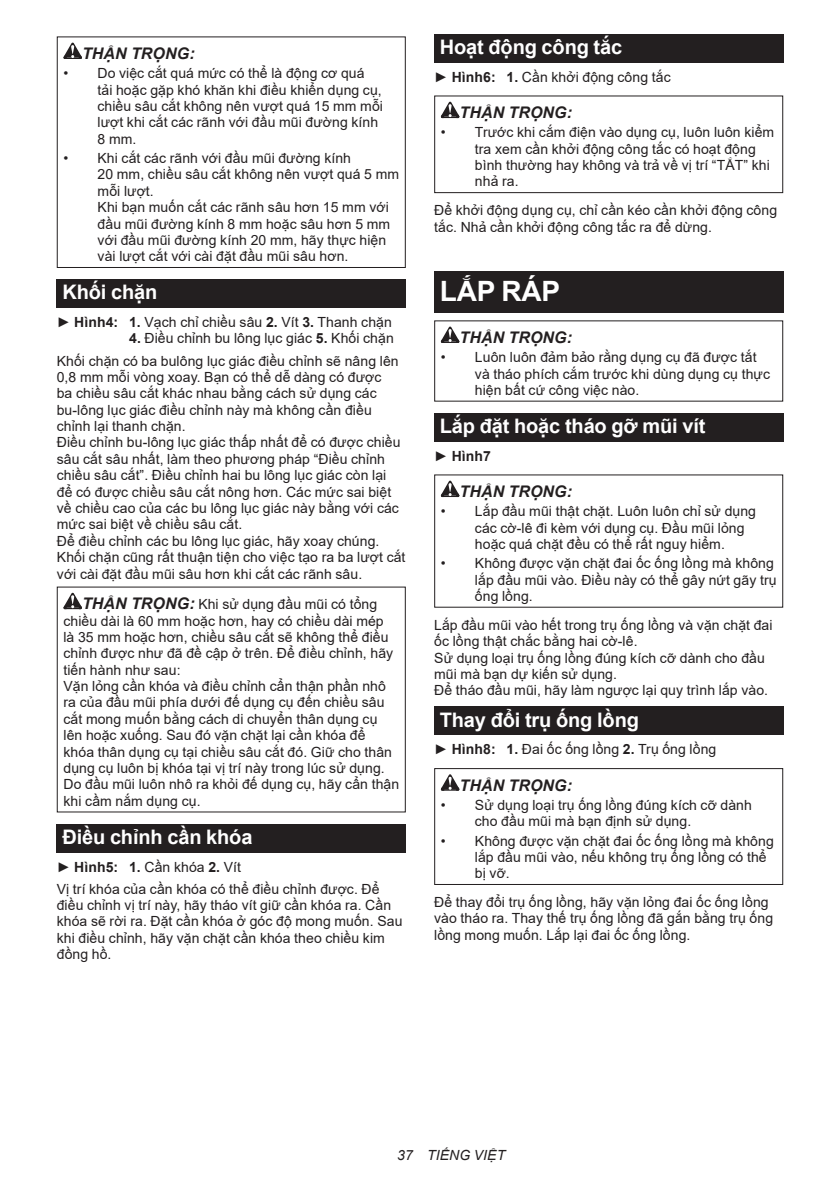
<style>
.page{position:relative;width:840px;height:1191px;background:#fff}
.page>*{position:absolute;margin:0;border:0;box-sizing:border-box;transform-origin:0 0}
.t1{font:700 28px "Arial";letter-spacing:-.01em;color:#fff}
.t2{font:700 20px "Arial";letter-spacing:-.01em;color:#fff}
.t3{font:italic 700 16px "Arial";letter-spacing:.005em;color:#231f20}
.t4{font:14px/16.4px "Arial";letter-spacing:.005em;color:#231f20}
.t5{font:italic 14px "Arial";letter-spacing:.005em;color:#231f20}
.t6{font:700 14px "Arial";letter-spacing:.005em;color:#231f20}
.s1{font-weight:700}
.s2{font-weight:700;font-style:italic;font-size:16px}
.s3{font-weight:400}
</style>
<div class="page">
<svg style="left:63px;top:43px;width:19px;height:16px"></svg>
<div style="left:57px;top:36px;width:348px;height:232px;border:1px solid #231f20"></div>
<div style="left:57px;top:279px;width:348px;height:29px;background:#231f20"></div>
<svg style="left:63px;top:593px;width:19px;height:16px"></svg>
<div style="left:57px;top:824px;width:348px;height:28px;background:#231f20"></div>
<div style="left:434px;top:34px;width:348px;height:29px;background:#231f20"></div>
<svg style="left:440px;top:102px;width:19px;height:16px"></svg>
<div style="left:434px;top:95px;width:348px;height:98px;border:1px solid #231f20"></div>
<div style="left:434px;top:271px;width:348px;height:41px;background:#231f20"></div>
<svg style="left:440px;top:326px;width:19px;height:17px"></svg>
<div style="left:434px;top:413px;width:348px;height:28px;background:#231f20"></div>
<svg style="left:440px;top:480px;width:19px;height:17px"></svg>
<div style="left:434px;top:706px;width:348px;height:29px;background:#231f20"></div>
<svg style="left:440px;top:774px;width:19px;height:16px"></svg>
<div style="left:434px;top:768px;width:348px;height:117px;border:1px solid #231f20"></div>
<p class="t3" style="left:82px;top:43px;width:114px">THẬN TRỌNG:</p>
<p class="t4" style="left:97px;top:65px;width:287px;text-indent:-34px">• Do việc cắt quá mức có thể là động cơ quá tải hoặc gặp khó khăn khi điều khiển dụng cụ, chiều sâu cắt không nên vượt quá 15 mm mỗi lượt khi cắt các rãnh với đầu mũi đường kính 8 mm.</p>
<p class="t4" style="left:97px;top:150px;width:303px;text-indent:-34px">• Khi cắt các rãnh với đầu mũi đường kính<br>20 mm, chiều sâu cắt không nên vượt quá 5 mm mỗi lượt.<br>Khi bạn muốn cắt các rãnh sâu hơn 15 mm với đầu mũi đường kính 8 mm hoặc sâu hơn 5 mm với đầu mũi đường kính 20 mm, hãy thực hiện vài lượt cắt với cài đặt đầu mũi sâu hơn.</p>
<h2 class="t2" style="left:62px;top:278px;width:96px">Khối chặn</h2>
<p class="t4" style="left:57px;top:314px;width:336px">► <span class="s1">Hình4: 1.</span> Vạch chỉ chiều sâu <span class="s1">2.</span> Vít <span class="s1">3.</span> Thanh chặn</p>
<p class="t4" style="left:57px;top:327px;width:343px;line-height:22px;text-indent:72px"><span class="s1">4.</span> Điều chỉnh bu lông lục giác <span class="s1">5.</span> Khối chặn<br>Khối chặn có ba bulông lục giác điều chỉnh sẽ nâng lên</p>
<p class="t4" style="left:57px;top:369px;width:350px">0,8 mm mỗi vòng xoay. Bạn có thể dễ dàng có được<br>ba chiều sâu cắt khác nhau bằng cách sử dụng các bu-lông lục giác điều chỉnh này mà không cần điều chỉnh lại thanh chặn.<br>Điều chỉnh bu-lông lục giác thấp nhất để có được chiều sâu cắt sâu nhất, làm theo phương pháp “Điều chỉnh chiều sâu cắt”. Điều chỉnh hai bu lông lục giác còn lại<br>để có được chiều sâu cắt nông hơn. Các mức sai biệt về chiều cao của các bu lông lục giác này bằng với các mức sai biệt về chiều sâu cắt.<br>Để điều chỉnh các bu lông lục giác, hãy xoay chúng.<br>Khối chặn cũng rất thuận tiện cho việc tạo ra ba lượt cắt với cài đặt đầu mũi sâu hơn khi cắt các rãnh sâu.</p>
<p class="t4" style="left:63px;top:596px;width:337px;text-indent:19px"><span class="s2">THẬN TRỌNG:</span> Khi sử dụng đầu mũi có tổng chiều dài là 60 mm hoặc hơn, hay có chiều dài mép<br>là 35 mm hoặc hơn, chiều sâu cắt sẽ không thể điều chỉnh được như đã đề cập ở trên. Để điều chỉnh, hãy tiến hành như sau:<br>Vặn lỏng cần khóa và điều chỉnh cẩn thận phần nhô ra của đầu mũi phía dưới đế dụng cụ đến chiều sâu cắt mong muốn bằng cách di chuyển thân dụng cụ lên hoặc xuống. Sau đó vặn chặt lại cần khóa để khóa thân dụng cụ tại chiều sâu cắt đó. Giữ cho thân dụng cụ luôn bị khóa tại vị trí này trong lúc sử dụng.<br>Do đầu mũi luôn nhô ra khỏi đế dụng cụ, hãy cẩn thận khi cầm nắm dụng cụ.</p>
<h2 class="t2" style="left:62px;top:822px;width:191px">Điều chỉnh cần khóa</h2>
<p class="t4" style="left:57px;top:855px;width:324px;line-height:22px">► <span class="s1">Hình5: 1.</span> Cần khóa <span class="s1">2.</span> Vít<br>Vị trí khóa của cần khóa có thể điều chỉnh được. Để</p>
<p class="t4" style="left:57px;top:896px;width:347px">điều chỉnh vị trí này, hãy tháo vít giữ cần khóa ra. Cần khóa sẽ rời ra. Đặt cần khóa ở góc độ mong muốn. Sau khi điều chỉnh, hãy vặn chặt cần khóa theo chiều kim đồng hồ.</p>
<h2 class="t2" style="left:439px;top:33px;width:184px">Hoạt động công tắc</h2>
<p class="t4" style="left:434px;top:69px;width:238px">► <span class="s1">Hình6: 1.</span> Cần khởi động công tắc</p>
<p class="t3" style="left:459px;top:102px;width:114px">THẬN TRỌNG:</p>
<p class="t4" style="left:474px;top:124px;width:300px;text-indent:-34px">• Trước khi cắm điện vào dụng cụ, luôn luôn kiểm tra xem cần khởi động công tắc có hoạt động bình thường hay không và trả về vị trí “TẮT” khi nhả ra.</p>
<p class="t4" style="left:434px;top:202px;width:344px">Để khởi động dụng cụ, chỉ cần kéo cần khởi động công tắc. Nhả cần khởi động công tắc ra để dừng.</p>
<h1 class="t1" style="left:439px;top:271px;width:122px">LẮP RÁP</h1>
<p class="t3" style="left:459px;top:327px;width:114px">THẬN TRỌNG:</p>
<p class="t4" style="left:474px;top:349px;width:296px;text-indent:-34px">• Luôn luôn đảm bảo rằng dụng cụ đã được tắt và tháo phích cắm trước khi dùng dụng cụ thực hiện bất cứ công việc nào.</p>
<h2 class="t2" style="left:439px;top:412px;width:267px">Lắp đặt hoặc tháo gỡ mũi vít</h2>
<p class="t6" style="left:434px;top:446px;width:58px"><span class="s3">►</span> Hình7</p>
<p class="t3" style="left:459px;top:481px;width:114px">THẬN TRỌNG:</p>
<p class="t4" style="left:474px;top:503px;width:282px;text-indent:-34px">• Lắp đầu mũi thật chặt. Luôn luôn chỉ sử dụng các cờ-lê đi kèm với dụng cụ. Đầu mũi lỏng hoặc quá chặt đều có thể rất nguy hiểm.</p>
<p class="t4" style="left:474px;top:555px;width:303px;text-indent:-34px">• Không được vặn chặt đai ốc ống lồng mà không lắp đầu mũi vào. Điều này có thể gây nứt gãy trụ ống lồng.</p>
<p class="t4" style="left:434px;top:616px;width:340px">Lắp đầu mũi vào hết trong trụ ống lồng và vặn chặt đai ốc lồng thật chắc bằng hai cờ-lê.<br>Sử dụng loại trụ ống lồng đúng kích cỡ dành cho đầu mũi mà bạn dự kiến sử dụng.<br>Để tháo đầu mũi, hãy làm ngược lại quy trình lắp vào.</p>
<h2 class="t2" style="left:439px;top:705px;width:200px">Thay đổi trụ ống lồng</h2>
<p class="t4" style="left:434px;top:741px;width:283px">► <span class="s1">Hình8: 1.</span> Đai ốc ống lồng <span class="s1">2.</span> Trụ ống lồng</p>
<p class="t3" style="left:459px;top:774px;width:114px">THẬN TRỌNG:</p>
<p class="t4" style="left:474px;top:796px;width:278px;text-indent:-34px">• Sử dụng loại trụ ống lồng đúng kích cỡ dành cho đầu mũi mà bạn định sử dụng.</p>
<p class="t4" style="left:474px;top:832px;width:300px;text-indent:-34px">• Không được vặn chặt đai ốc ống lồng mà không lắp đầu mũi vào, nếu không trụ ống lồng có thể bị vỡ.</p>
<p class="t4" style="left:434px;top:893px;width:340px">Để thay đổi trụ ống lồng, hãy vặn lỏng đai ốc ống lồng vào tháo ra. Thay thế trụ ống lồng đã gắn bằng trụ ống lồng mong muốn. Lắp lại đai ốc ống lồng.</p>
<p class="t5" style="left:397px;top:1146px;width:109px">37 TIẾNG VIỆT</p>
</div>
